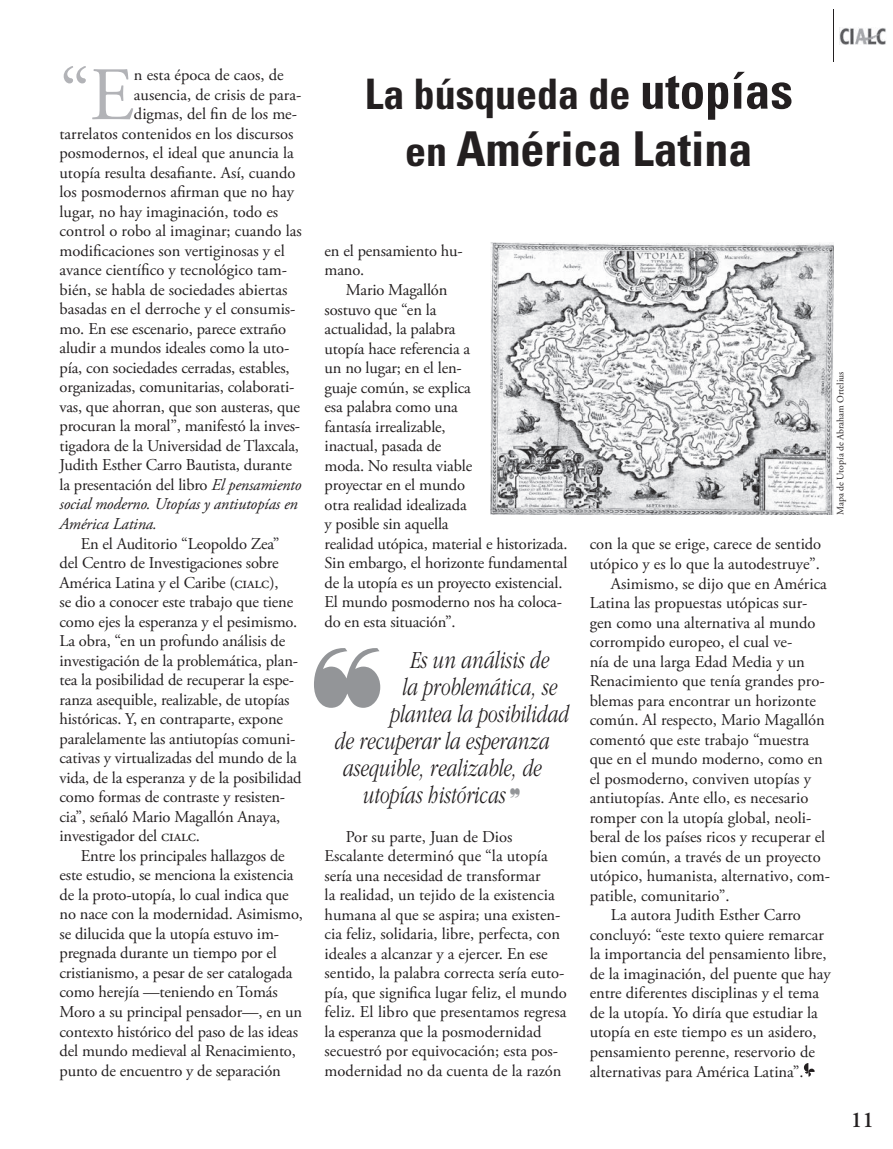
<style>
.page{position:relative;width:893px;height:1149px;background:#fff}
.page>*{position:absolute;margin:0;border:0;box-sizing:border-box;transform-origin:0 0}
.t1{font:75.3px "Adobe Garamond Pro";color:#b2b3b7}
.t2{font:700 condensed 48px "Univers";color:#231f20}
.t3{font:700 condensed 42px "Univers";color:#231f20}
.t4{font:italic 300 25.5px "Garamond";color:#231f20;scale:.75 1}
.t5{font:600 22.5px "Adobe Garamond";color:#231f20}
.t6{font:16.5px/19.5px "Adobe Garamond Pro";letter-spacing:-.01em;color:#231f20}
.t7{font:italic 16.5px "Adobe Garamond Pro";letter-spacing:-.01em;color:#231f20}
.t8{font:9.75px "Adobe Garamond";color:#231f20}
.s1{font-style:italic}
.s2{font-size:51px}
.s3{font-size:42px}
.s4{color:#939598}
</style>
<div class="page">
<hr style="left:833px;top:10px;width:1px;height:52px;background:#231f20">
<svg style="left:804px;top:1063px;width:10px;height:13px"></svg>
<svg style="left:314px;top:648px;width:66px;height:59px"></svg>
<img style="left:491px;top:242px;width:343px;height:272px">
<img style="left:840px;top:28px;width:46px;height:16px">
<h1 class="t1" style="left:60px;top:65px;width:76px">“E</h1>
<p class="t6" style="left:134px;top:66px;width:151px">n esta época de caos, de</p>
<p class="t6" style="left:134px;top:86px;width:169px">ausencia, de crisis de para-</p>
<p class="t6" style="left:134px;top:105px;width:165px">digmas, del fin de los me-</p>
<p class="t6" style="left:60px;top:125px;width:236px">tarrelatos contenidos en los discursos</p>
<p class="t6" style="left:60px;top:145px;width:236px">posmodernos, el ideal que anuncia la</p>
<p class="t6" style="left:60px;top:164px;width:238px">utopía resulta desafiante. Así, cuando</p>
<p class="t6" style="left:60px;top:184px;width:236px">los posmodernos afirman que no hay</p>
<p class="t6" style="left:60px;top:203px;width:220px">lugar, no hay imaginación, todo es</p>
<p class="t6" style="left:60px;top:223px;width:244px">control o robo al imaginar; cuando las</p>
<p class="t6" style="left:60px;top:242px;width:227px">modificaciones son vertiginosas y el</p>
<p class="t6" style="left:60px;top:262px;width:229px">avance científico y tecnológico tam-</p>
<p class="t6" style="left:60px;top:281px;width:229px">bién, se habla de sociedades abiertas</p>
<p class="t6" style="left:60px;top:301px;width:238px">basadas en el derroche y el consumis-</p>
<p class="t6" style="left:60px;top:320px;width:228px">mo. En ese escenario, parece extraño</p>
<p class="t6" style="left:60px;top:340px;width:231px">aludir a mundos ideales como la uto-</p>
<p class="t6" style="left:60px;top:359px;width:232px">pía, con sociedades cerradas, estables,</p>
<p class="t6" style="left:60px;top:379px;width:236px">organizadas, comunitarias, colaborati-</p>
<p class="t6" style="left:60px;top:398px;width:242px">vas, que ahorran, que son austeras, que</p>
<p class="t6" style="left:60px;top:418px;width:242px">procuran la moral”, manifestó la inves-</p>
<p class="t6" style="left:60px;top:437px;width:241px">tigadora de la Universidad de Tlaxcala,</p>
<p class="t6" style="left:60px;top:457px;width:234px">Judith Esther Carro Bautista, durante</p>
<p class="t6" style="left:60px;top:476px;width:243px">la presentación del libro <span class="s1">El pensamiento</span></p>
<p class="t7" style="left:60px;top:494px;width:240px">social moderno. Utopías y antiutopías en</p>
<p class="t7" style="left:60px;top:513px;width:99px">América Latina.</p>
<p class="t6" style="left:60px;top:535px;width:244px;text-indent:21px">En el Auditorio “Leopoldo Zea” del Centro de Investigaciones sobre América Latina y el Caribe (cialc),<br>se dio a conocer este trabajo que tiene como ejes la esperanza y el pesimismo.<br>La obra, “en un profundo análisis de investigación de la problemática, plan&shy;tea la posibilidad de recuperar la espe&shy;ranza asequible, realizable, de utopías históricas. Y, en contraparte, expone paralelamente las antiutopías comuni&shy;cativas y virtualizadas del mundo de la vida, de la esperanza y de la posibilidad como formas de contraste y resisten&shy;cia”, señaló Mario Magallón Anaya, investigador del cialc.</p>
<p class="t6" style="left:60px;top:847px;width:245px;text-indent:21px">Entre los principales hallazgos de este estudio, se menciona la existencia de la proto-utopía, lo cual indica que no nace con la modernidad. Asimismo, se dilucida que la utopía estuvo im&shy;pregnada durante un tiempo por el cristianismo, a pesar de ser catalogada como herejía —teniendo en Tomás Moro a su principal pensador—, en un contexto histórico del paso de las ideas del mundo medieval al Renacimiento, punto de encuentro y de separación</p>
<h3 class="t3" style="left:365px;top:78px;width:430px">La búsqueda de <span class="s2">utopías</span></h3>
<h2 class="t2" style="left:405px;top:132px;width:349px"><span class="s3">en</span> América Latina</h2>
<p class="t6" style="left:325px;top:242px;width:140px">en el pensamiento hu&shy;mano.</p>
<p class="t6" style="left:325px;top:281px;width:244px;text-indent:21px">Mario Magallón<br>sostuvo que “en la<br>actualidad, la palabra<br>utopía hace referencia a<br>un no lugar; en el len-<br>guaje común, se explica<br>esa palabra como una<br>fantasía irrealizable,<br>inactual, pasada de<br>moda. No resulta viable<br>proyectar en el mundo<br>otra realidad idealizada<br>y posible sin aquella<br>realidad utópica, material e historizada.<br>Sin embargo, el horizonte fundamental de la utopía es un proyecto existencial.<br>El mundo posmoderno nos ha coloca&shy;do en esta situación”.</p>
<h3 class="t4" style="left:409px;top:649px;width:187px">Es un análisis de</h3>
<h3 class="t4" style="left:401px;top:676px;width:208px">la problemática, se</h3>
<h3 class="t4" style="left:389px;top:703px;width:240px">plantea la posibilidad</h3>
<h3 class="t4" style="left:334px;top:730px;width:288px">de recuperar la esperanza</h3>
<h3 class="t4" style="left:342px;top:757px;width:267px">asequible, realizable, de</h3>
<h3 class="t4" style="left:362px;top:784px;width:213px">utopías históricas <span class="s4">❞</span></h3>
<p class="t6" style="left:325px;top:827px;width:244px;text-indent:21px">Por su parte, Juan de Dios Escalante determinó que “la utopía sería una necesidad de transformar<br>la realidad, un tejido de la existencia humana al que se aspira; una existen&shy;cia feliz, solidaria, libre, perfecta, con ideales a alcanzar y a ejercer. En ese sentido, la palabra correcta sería euto&shy;pía, que significa lugar feliz, el mundo feliz. El libro que presentamos regresa la esperanza que la posmodernidad secuestró por equivocación; esta pos&shy;modernidad no da cuenta de la razón</p>
<p class="t8" style="left:836px;top:514px;width:145px;rotate:-90deg">Mapa de Utopía de Abraham Ortelius</p>
<p class="t6" style="left:590px;top:536px;width:233px">con la que se erige, carece de sentido</p>
<p class="t6" style="left:590px;top:555px;width:232px">utópico y es lo que la autodestruye”.</p>
<p class="t6" style="left:611px;top:575px;width:218px">Asimismo, se dijo que en América</p>
<p class="t6" style="left:590px;top:594px;width:219px">Latina las propuestas utópicas sur-</p>
<p class="t6" style="left:590px;top:614px;width:227px">gen como una alternativa al mundo</p>
<p class="t6" style="left:590px;top:633px;width:204px">corrompido europeo, el cual ve-</p>
<p class="t6" style="left:590px;top:653px;width:217px">nía de una larga Edad Media y un</p>
<p class="t6" style="left:590px;top:672px;width:236px">Renacimiento que tenía grandes pro-</p>
<p class="t6" style="left:590px;top:692px;width:228px">blemas para encontrar un horizonte</p>
<p class="t6" style="left:590px;top:711px;width:237px">común. Al respecto, Mario Magallón</p>
<p class="t6" style="left:590px;top:731px;width:221px">comentó que este trabajo “muestra</p>
<p class="t6" style="left:590px;top:750px;width:235px">que en el mundo moderno, como en</p>
<p class="t6" style="left:590px;top:770px;width:223px">el posmoderno, conviven utopías y</p>
<p class="t6" style="left:590px;top:789px;width:220px">antiutopías. Ante ello, es necesario</p>
<p class="t6" style="left:590px;top:809px;width:223px">romper con la utopía global, neoli-</p>
<p class="t6" style="left:590px;top:828px;width:237px">beral de los países ricos y recuperar el</p>
<p class="t6" style="left:590px;top:848px;width:232px">bien común, a través de un proyecto</p>
<p class="t6" style="left:590px;top:867px;width:242px">utópico, humanista, alternativo, com-</p>
<p class="t6" style="left:590px;top:887px;width:141px">patible, comunitario”.</p>
<p class="t6" style="left:611px;top:906px;width:191px">La autora Judith Esther Carro</p>
<p class="t6" style="left:590px;top:926px;width:236px">concluyó: “este texto quiere remarcar</p>
<p class="t6" style="left:590px;top:945px;width:238px">la importancia del pensamiento libre,</p>
<p class="t6" style="left:590px;top:965px;width:243px">de la imaginación, del puente que hay</p>
<p class="t6" style="left:590px;top:984px;width:231px">entre diferentes disciplinas y el tema</p>
<p class="t6" style="left:590px;top:1004px;width:230px">de la utopía. Yo diría que estudiar la</p>
<p class="t6" style="left:590px;top:1023px;width:229px">utopía en este tiempo es un asidero,</p>
<p class="t6" style="left:590px;top:1043px;width:227px">pensamiento perenne, reservorio de</p>
<p class="t6" style="left:590px;top:1062px;width:215px">alternativas para América Latina”.</p>
<h3 class="t5" style="left:851px;top:1110px;width:24px">11</h3>
</div>
